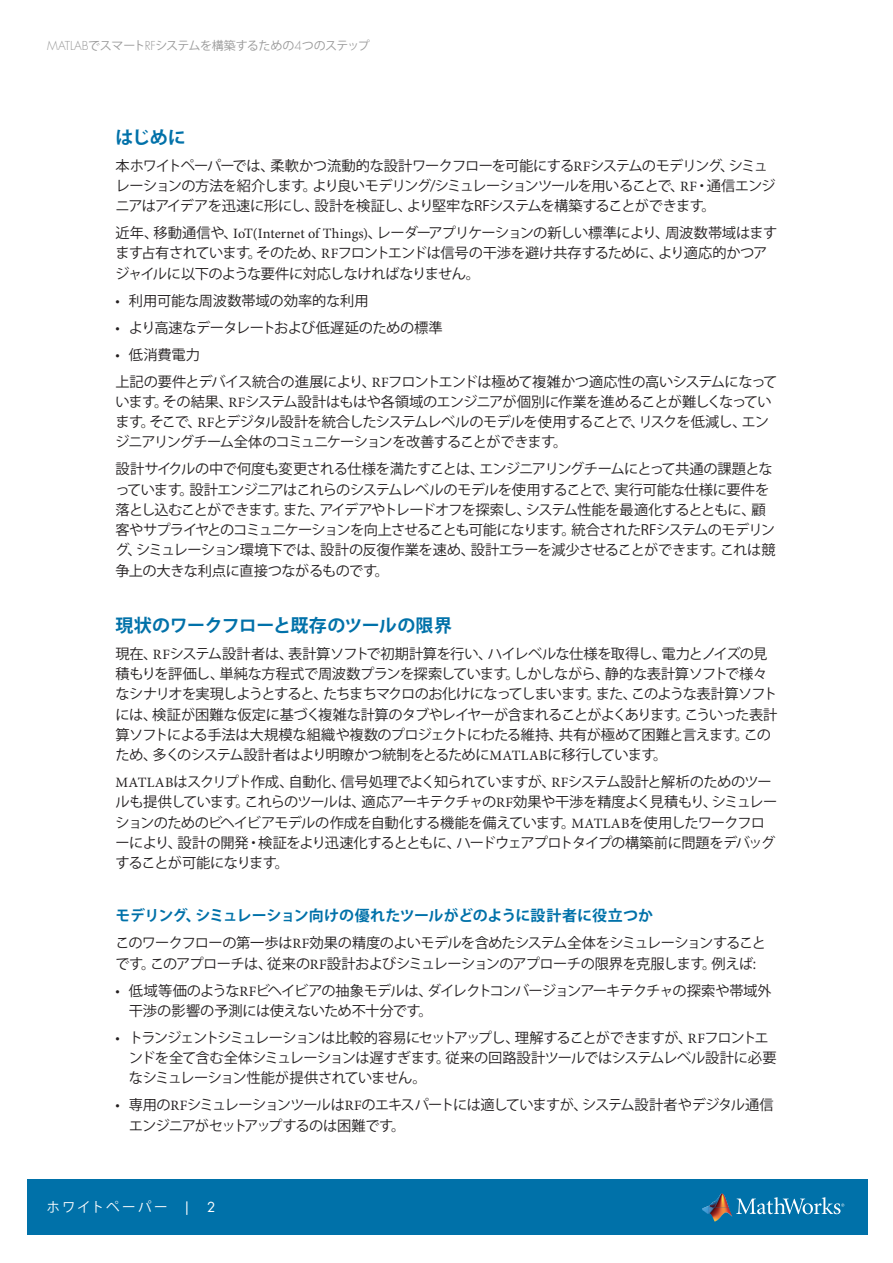
<style>
.page{position:relative;width:893px;height:1263px;background:#fff}
.page>*{position:absolute;margin:0;border:0;box-sizing:border-box;transform-origin:0 0}
.t1{font:700 18px "Koz Go Pr 6 N";letter-spacing:-.02em;color:#0071a9}
.t2{font:700 15px "Koz Go Pr 6 N";letter-spacing:-.015em;color:#0071a9}
.t3{font:14.25px/20.2px "Koz Go Pr 6 N";letter-spacing:-.05em;color:#231f20}
.t4{font:14.25px "Koz Go Pr 6 N";letter-spacing:-.01em;color:#231f20}
.t5{font:13.5px "Koz Go Pr 6 N";letter-spacing:.16em;color:#fff}
.t6{font:12px "Koz Go Pr 6 N";letter-spacing:-.04em;color:#999}
.s1{font-family:"Futura Std";font-weight:300}
.s2{font-family:"Minion Pro"}
.s3{font-family:"Futura Std"}
</style>
<div class="page">
<div style="left:27px;top:1179px;width:841px;height:56px;background:#0071a9"></div>
<img style="left:709px;top:1193px;width:20px;height:14px">
<svg style="left:702px;top:1206px;width:7px;height:8px"></svg>
<img style="left:709px;top:1207px;width:23px;height:14px">
<svg style="left:736px;top:1197px;width:108px;height:17px"></svg>
<p class="t6" style="left:47px;top:39px;width:324px"><span class="s1">MATLAB</span>でスマート<span class="s1">RF</span>システムを構築するための<span class="s1">4</span>つのステップ</p>
<p class="t1" style="left:115px;top:127px;width:72px">はじめに</p>
<p class="t3" style="left:115px;top:156px;width:662px">本ホワイトペーパーでは、柔軟かつ流動的な設計ワークフローを可能にする<span class="s2">RF</span>システムのモデリング、シミュレーションの方法を紹介します。より良いモデリング/シミュレーションツールを用いることで、<span class="s2">RF</span>・通信エンジニアはアイデアを迅速に形にし、設計を検証し、より堅牢なRFシステムを構築することができます。</p>
<p class="t3" style="left:115px;top:223px;width:663px">近年、移動通信や、<span class="s2">IoT(Internet of Things)</span>、レーダーアプリケーションの新しい標準により、周波数帯域はますます占有されています。そのため、<span class="s2">RF</span>フロントエンドは信号の干渉を避け共存するために、より適応的かつアジャイルに以下のような要件に対応しなければなりません。</p>
<p class="t4" style="left:115px;top:292px;width:255px">• 利用可能な周波数帯域の効率的な利用</p>
<p class="t3" style="left:115px;top:318px;width:329px">• より高速なデータレートおよび低遅延のための標準</p>
<p class="t3" style="left:115px;top:341px;width:663px;line-height:27px">• 低消費電力<br>上記の要件とデバイス統合の進展により、<span class="s2">RF</span>フロントエンドは極めて複雑かつ適応性の高いシステムになって</p>
<p class="t3" style="left:115px;top:392px;width:658px">います。その結果、<span class="s2">RF</span>システム設計はもはや各領域のエンジニアが個別に作業を進めることが難しくなっています。そこで、<span class="s2">RF</span>とデジタル設計を統合したシステムレベルのモデルを使用することで、リスクを低減し、エンジニアリングチーム全体のコミュニケーションを改善することができます。</p>
<p class="t3" style="left:115px;top:459px;width:662px">設計サイクルの中で何度も変更される仕様を満たすことは、エンジニアリングチームにとって共通の課題となっています。設計エンジニアはこれらのシステムレベルのモデルを使用することで、実行可能な仕様に要件を落とし込むことができます。また、アイデアやトレードオフを探索し、システム性能を最適化するとともに、顧客やサプライヤとのコミュニケーションを向上させることも可能になります。統合されたRFシステムのモデリング、シミュレーション環境下では、設計の反復作業を速め、設計エラーを減少させることができます。これは競争上の大きな利点に直接つながるものです。</p>
<p class="t1" style="left:115px;top:615px;width:338px">現状のワークフローと既存のツールの限界</p>
<p class="t3" style="left:115px;top:644px;width:663px">現在、<span class="s2">RF</span>システム設計者は、表計算ソフトで初期計算を行い、ハイレベルな仕様を取得し、電力とノイズの見積もりを評価し、単純な方程式で周波数プランを探索しています。しかしながら、静的な表計算ソフトで様々なシナリオを実現しようとすると、たちまちマクロのお化けになってしまいます。また、このような表計算ソフトには、検証が困難な仮定に基づく複雑な計算のタブやレイヤーが含まれることがよくあります。こういった表計算ソフトによる手法は大規模な組織や複数のプロジェクトにわたる維持、共有が極めて困難と言えます。このため、多くのシステム設計者はより明瞭かつ統制をとるために<span class="s2">MATLAB</span>に移行しています。</p>
<p class="t3" style="left:115px;top:772px;width:663px"><span class="s2">MATLAB</span>はスクリプト作成、自動化、信号処理でよく知られていますが、<span class="s2">RF</span>システム設計と解析のためのツールも提供しています。これらのツールは、適応アーキテクチャの<span class="s2">RF</span>効果や干渉を精度よく見積もり、シミュレーションのためのビヘイビアモデルの作成を自動化する機能を備えています。<span class="s2">MATLAB</span>を使用したワークフローにより、設計の開発・検証をより迅速化するとともに、ハードウェアプロトタイプの構築前に問題をデバッグすることが可能になります。</p>
<p class="t2" style="left:115px;top:907px;width:539px">モデリング、シミュレーション向けの優れたツールがどのように設計者に役立つか</p>
<p class="t3" style="left:115px;top:933px;width:652px">このワークフローの第一歩は<span class="s2">RF</span>効果の精度のよいモデルを含めたシステム全体をシミュレーションすることです。このアプローチは、従来の<span class="s2">RF</span>設計およびシミュレーションのアプローチの限界を克服します。例えば:</p>
<p class="t3" style="left:129px;top:981px;width:644px;text-indent:-14px">• 低域等価のような<span class="s2">RF</span>ビヘイビアの抽象モデルは、ダイレクトコンバージョンアーキテクチャの探索や帯域外干渉の影響の予測には使えないため不十分です。</p>
<p class="t3" style="left:129px;top:1028px;width:649px;text-indent:-14px">• トランジェントシミュレーションは比較的容易にセットアップし、理解することができますが、<span class="s2">RF</span>フロントエンドを全て含む全体シミュレーションは遅すぎます。従来の回路設計ツールではシステムレベル設計に必要なシミュレーション性能が提供されていません。</p>
<p class="t3" style="left:129px;top:1095px;width:646px;text-indent:-14px">• 専用の<span class="s2">RF</span>シミュレーションツールは<span class="s2">RF</span>のエキスパートには適していますが、システム設計者やデジタル通信エンジニアがセットアップするのは困難です。</p>
<p class="t5" style="left:46px;top:1200px;width:170px">ホワイトペーパー <span class="s3">| 2</span></p>
</div>
